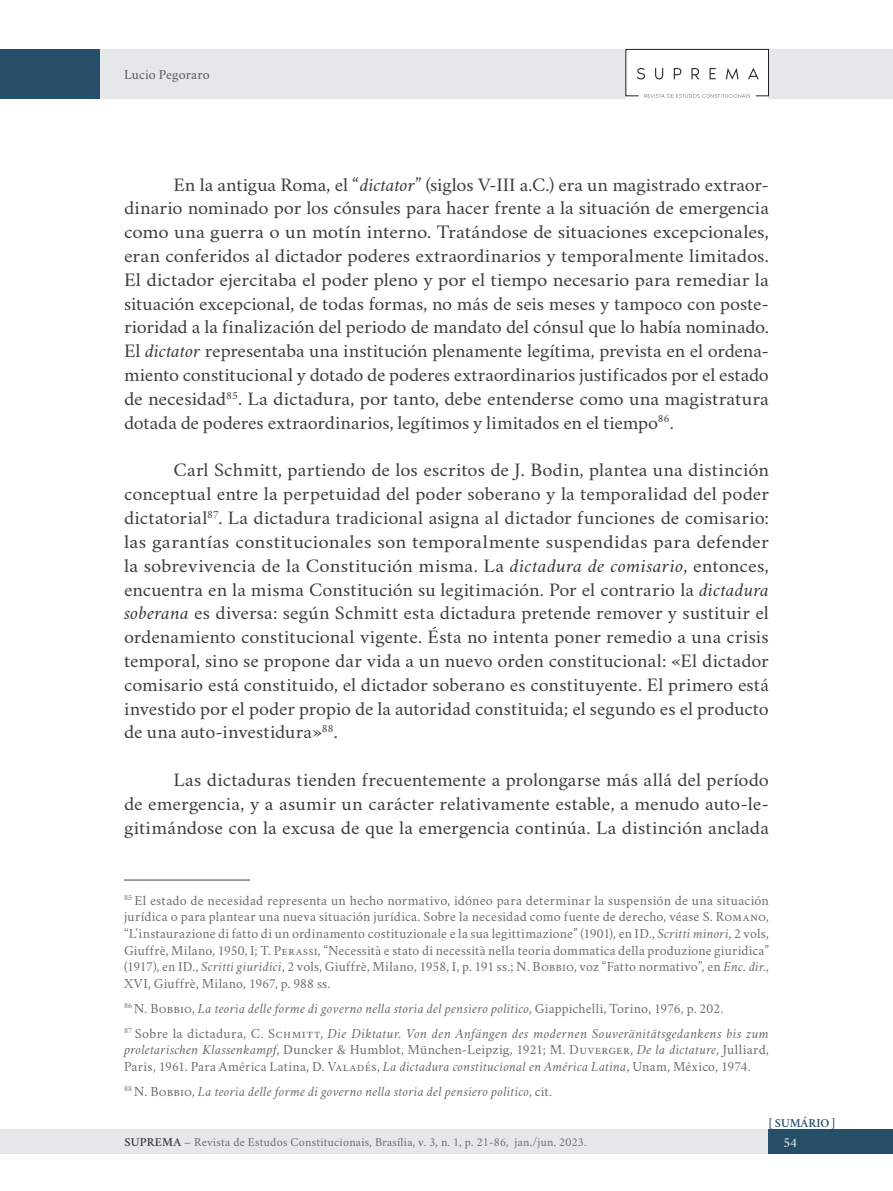
<style>
.page{position:relative;width:893px;height:1191px;background:#fff}
.page>*{position:absolute;margin:0;border:0;box-sizing:border-box;transform-origin:0 0}
.texto_corrido_pt{font:19.25px/23.8px "Crimson";color:#3e3e3f;text-align:justify;scale:1.05 1}
.texto_corrido_pt-2{font:19.25px/23.8px "Crimson";color:#3e3e3f;text-align:justify;scale:1.06 1}
.FOOTNOTE{font:14px/16.6px "Crimson";letter-spacing:.01em;color:#6c6d70;text-align:justify}
.FOOTNOTE-2{font:italic 14px/16.6px "Crimson";letter-spacing:.02em;color:#6c6d70;text-align:justify}
.t1{font:14px "Crimson";letter-spacing:.015em;color:#57585a}
.t2{font:600 14px "Crimson";color:#d1d2d4}
.t3{font:12.25px "Crimson";letter-spacing:.02em;color:#6c6d70}
.t4{font:600 12.25px "Crimson";color:#254e69}
.s1{font-style:italic}
.s2{font-style:normal}
.s3{font-weight:600;color:#3e3e3f}
</style>
<div class="page">
<div style="left:0;top:1129px;width:790px;height:25px;background:#e6e7e9"></div>
<div style="left:0;top:49px;width:892px;height:50px;background:#e6e7e9"></div>
<div style="left:768px;top:1129px;width:124px;height:25px;background:#254e69"></div>
<div style="left:0;top:49px;width:99px;height:50px;background:#254e69"></div>
<div style="left:626px;top:50px;width:142px;height:49px;background:#fff"></div>
<svg style="left:625px;top:48px;width:144px;height:50px"></svg>
<hr style="left:124px;top:879px;width:126px;height:1px;background:#3e3e3f">
<p class="t1" style="left:124px;top:64px;width:87px">Lucio Pegoraro</p>
<p class="texto_corrido_pt" style="left:124px;top:170px;width:616px;text-indent:50px">En la antigua Roma, el “<span class="s1">dictator</span>” (siglos V-III a.C.) era un magistrado extraor&shy;dinario nominado por los cónsules para hacer frente a la situación de emergencia como una guerra o un motín interno. Tratándose de situaciones excepcionales, eran conferidos al dictador poderes extraordinarios y temporalmente limitados.<br>El dictador ejercitaba el poder pleno y por el tiempo necesario para remediar la situación excepcional, de todas formas, no más de seis meses y tampoco con poste&shy;rioridad a la finalización del periodo de mandato del cónsul que lo había nominado.<br>El <span class="s1">dictator</span> representaba una institución plenamente legítima, prevista en el ordena&shy;miento constitucional y dotado de poderes extraordinarios justificados por el estado de necesidad<sup>85</sup>. La dictadura, por tanto, debe entenderse como una magistratura dotada de poderes extraordinarios, legítimos y limitados en el tiempo<sup>86</sup>.</p>
<p class="texto_corrido_pt-2" style="left:124px;top:456px;width:610px;text-indent:50px">Carl Schmitt, partiendo de los escritos de J. Bodin, plantea una distinción conceptual entre la perpetuidad del poder soberano y la temporalidad del poder dictatorial<sup>87</sup>. La dictadura tradicional asigna al dictador funciones de comisario: las garantías constitucionales son temporalmente suspendidas para defender la sobrevivencia de la Constitución misma. La <span class="s1">dictadura de comisario</span>, entonces, encuentra en la misma Constitución su legitimación. Por el contrario la <span class="s1">dictadura soberana</span> es diversa: según Schmitt esta dictadura pretende remover y sustituir el ordenamiento constitucional vigente. Ésta no intenta poner remedio a una crisis temporal, sino se propone dar vida a un nuevo orden constitucional: «El dictador comisario está constituido, el dictador soberano es constituyente. El primero está investido por el poder propio de la autoridad constituida; el segundo es el producto de una auto-investidura»<sup>88</sup>.</p>
<p class="texto_corrido_pt" style="left:124px;top:765px;width:616px;text-indent:50px">Las dictaduras tienden frecuentemente a prolongarse más allá del período de emergencia, y a asumir un carácter relativamente estable, a menudo auto-le&shy;gitimándose con la excusa de que la emergencia continúa. La distinción anclada</p>
<p class="FOOTNOTE" style="left:124px;top:890px;width:646px"><sup>85</sup> El estado de necesidad representa un hecho normativo, idóneo para determinar la suspensión de una situación jurídica o para plantear una nueva situación jurídica. Sobre la necesidad como fuente de derecho, véase S. Romano, “L’instaurazione di fatto di un ordinamento costituzionale e la sua legittimazione” (1901), en ID., <span class="s1">Scritti minori</span>, 2 vols, Giuffrè, Milano, 1950, I; T. Perassi, “Necessità e stato di necessità nella teoria dommatica della produzione giuridica” (1917), en ID., <span class="s1">Scritti giuridici</span>, 2 vols, Giuffrè, Milano, 1958, I, p. 191 ss.; N. Bobbio, voz “Fatto normativo”, en <span class="s1">Enc. dir</span>., XVI, Giuffrè, Milano, 1967, p. 988 ss.</p>
<p class="FOOTNOTE-2" style="left:124px;top:999px;width:601px"><sup>86</sup> <span class="s2">N. Bobbio,</span> La teoria delle forme di governo nella storia del pensiero politico<span class="s2">, Giappichelli, Torino, 1976, p. 202.</span></p>
<p class="FOOTNOTE-2" style="left:124px;top:1024px;width:646px"><sup>87</sup> <span class="s2">Sobre la dictadura, C. Schmitt,</span> Die Diktatur. Von den Anfängen des modernen Souveränitätsgedankens bis zum proletarischen Klassenkampf<span class="s2">, Duncker &amp; Humblot, München-Leipzig, 1921; M. Duverger,</span> De la dictature<span class="s2">, Julliard, Paris, 1961. Para América Latina, D. Valadés,</span> La dictadura constitucional en América Latina<span class="s2">, Unam, México, 1974.</span></p>
<p class="FOOTNOTE-2" style="left:124px;top:1082px;width:430px"><sup>88</sup> <span class="s2">N. Bobbio,</span> La teoria delle forme di governo nella storia del pensiero politico<span class="s2">, cit.</span></p>
<p class="t4" style="left:769px;top:1114px;width:68px">[ SUMÁRIO ]</p>
<p class="t3" style="left:125px;top:1132px;width:463px"><span class="s3">SUPREMA</span> – Revista de Estudos Constitucionais, Brasília, v. 3, n. 1, p. 21-86, jan./jun. 2023.</p>
<p class="t2" style="left:783px;top:1132px;width:15px">54</p>
</div>
